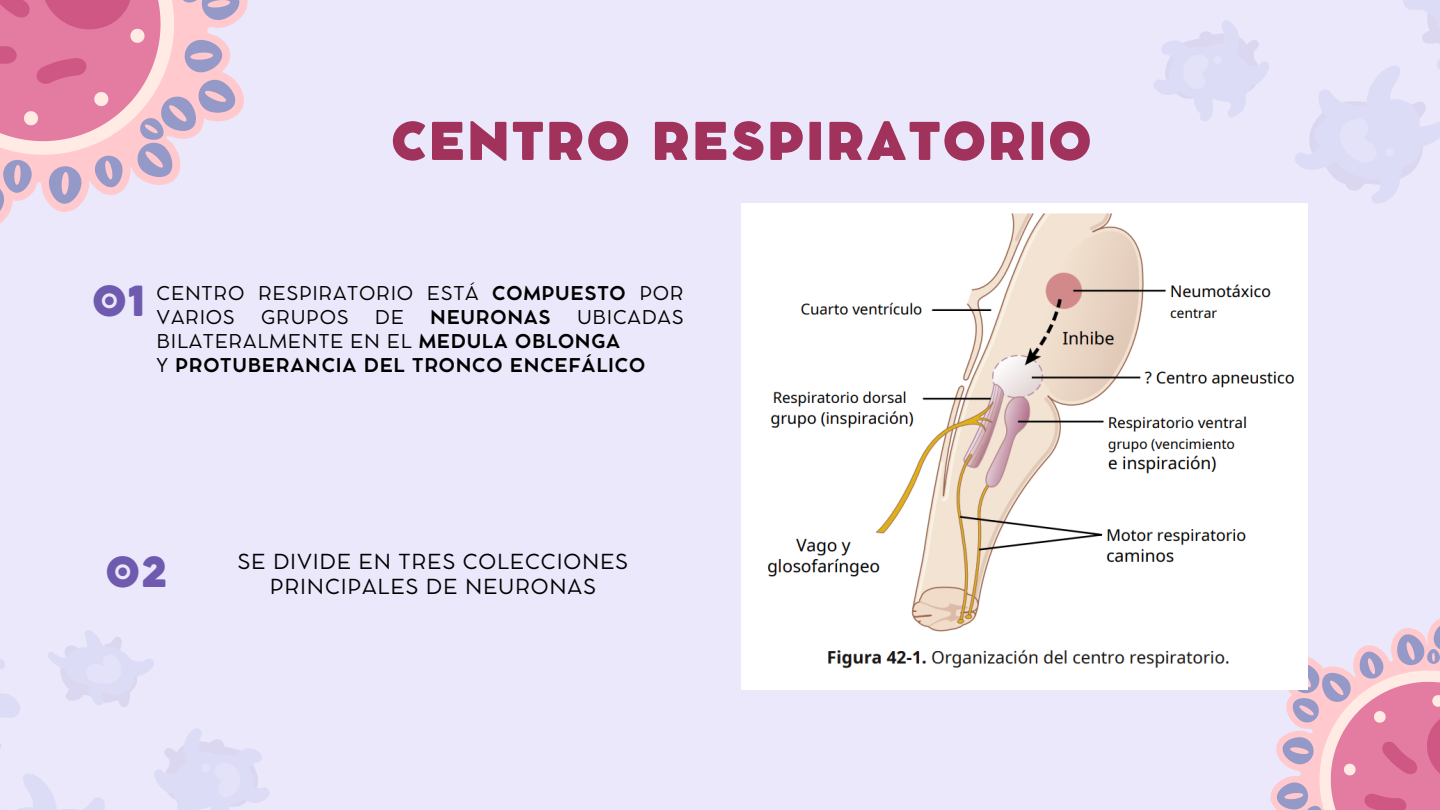
<style>
.page{position:relative;width:1440px;height:810px;background:#eae8fa}
.page>*{position:absolute;margin:0;border:0;box-sizing:border-box;transform-origin:0 0}
.t1{font:800 51.4px "Cocomat Pro";letter-spacing:.04em;color:#a0325b}
.t2{font:800 41px "Cocomat Pro";color:#6e5aae}
.t3{font:20.5px/25.5px "Cocomat Pro";letter-spacing:.04em;color:#000;text-align:center}
.t4{font:18.8px/24px "Cocomat Pro";letter-spacing:.04em;color:#000}
.t5{font:700 18.8px "Cocomat Pro";letter-spacing:.04em;color:#000}
.s1{font-weight:700}
.s2{font-weight:400}
</style>
<div class="page">
<svg style="left:1151px;top:41px;width:267px;height:163px"></svg>
<svg style="left:1181px;top:0;width:259px;height:163px"></svg>
<svg style="left:0;top:634px;width:265px;height:176px"></svg>
<svg style="left:0;top:0;width:240px;height:222px"></svg>
<svg style="left:1270px;top:618px;width:170px;height:192px"></svg>
<img style="left:741px;top:204px;width:567px;height:486px">
<p class="t1" style="left:391px;top:122px;width:702px">CENTRO RESPIRATORIO</p>
<p class="t2" style="left:93px;top:286px;width:54px">01</p>
<p class="t4" style="left:157px;top:282px;width:528px">CENTRO RESPIRATORIO ESTÁ <span class="s1">COMPUESTO</span> POR<br>VARIOS</p>
<p class="t4" style="left:261px;top:306px;width:89px">GRUPOS</p>
<p class="t4" style="left:375px;top:306px;width:30px">DE</p>
<p class="t5" style="left:430px;top:310px;width:122px">NEURONAS</p>
<p class="t4" style="left:157px;top:306px;width:528px;text-indent:420px">UBICADAS<br>BILATERALMENTE EN EL <span class="s1">MEDULA OBLONGA</span></p>
<p class="t5" style="left:157px;top:358px;width:490px"><span class="s2">Y</span> PROTUBERANCIA DEL TRONCO ENCEFÁLICO</p>
<p class="t2" style="left:106px;top:557px;width:63px">02</p>
<p class="t3" style="left:238px;top:550px;width:392px">SE DIVIDE EN TRES COLECCIONES<br>PRINCIPALES DE NEURONAS</p>
</div>
